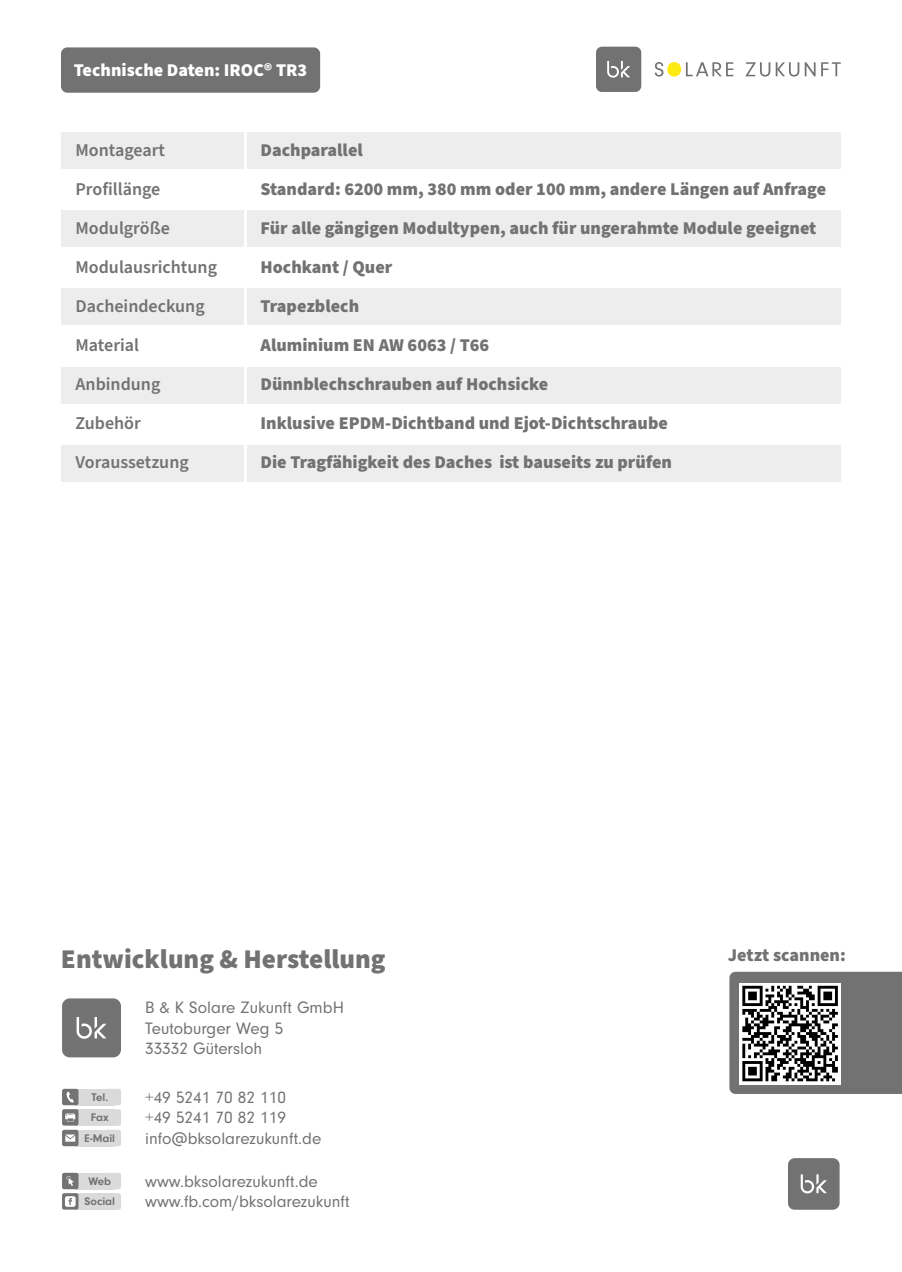
<style>
.page{position:relative;width:902px;height:1272px;background:#fff}
.page>*{position:absolute;margin:0;border:0;box-sizing:border-box;transform-origin:0 0}
.t1{font:900 27px "Source Sans Pro";color:#727272}
.t2{font:900 18px/39px "Source Sans Pro";color:#727272}
.t3{font:600 18px/39px "Source Sans Pro";color:#727272}
.t4{font:900 18px "Source Sans Pro";color:#fff}
.t5{font:17.1px/20.5px "Neuzeit Gro";color:#727272}
.t6{font:700 11.4px "Neuzeit Gro";color:#727272}
</style>
<div class="page">
<svg style="left:654px;top:62px;width:79px;height:15px"></svg>
<svg style="left:745px;top:62px;width:70px;height:15px"></svg>
<svg style="left:821px;top:62px;width:19px;height:14px"></svg>
<div style="left:668px;top:63px;width:12px;height:12px;background:#fcea10;border-radius:50%"></div>
<svg style="left:596px;top:47px;width:45px;height:45px;background:#7c7c7c"></svg>
<svg style="left:788px;top:1158px;width:51px;height:51px;background:#7c7c7c"></svg>
<div style="left:61px;top:132px;width:779px;height:36px;background:#ededed"></div>
<div style="left:61px;top:210px;width:779px;height:37px;background:#ededed"></div>
<div style="left:61px;top:288px;width:779px;height:37px;background:#ededed"></div>
<div style="left:61px;top:367px;width:779px;height:36px;background:#ededed"></div>
<div style="left:61px;top:445px;width:779px;height:36px;background:#ededed"></div>
<hr style="left:244px;top:128px;width:2px;height:388px;background:#fff">
<div style="left:75px;top:1109px;width:40px;height:16px;background:#dadada"></div>
<div style="left:104px;top:1109px;width:17px;height:16px;background:#dadada;border-radius:2px"></div>
<div style="left:75px;top:1088px;width:40px;height:17px;background:#dadada"></div>
<div style="left:62px;top:1088px;width:16px;height:17px;background:#737373;border-radius:2px"></div>
<div style="left:62px;top:1109px;width:16px;height:16px;background:#737373;border-radius:2px"></div>
<svg style="left:66px;top:1091px;width:8px;height:12px"></svg>
<svg style="left:65px;top:1113px;width:10px;height:8px"></svg>
<div style="left:104px;top:1088px;width:17px;height:17px;background:#dadada;border-radius:2px"></div>
<div style="left:75px;top:1129px;width:40px;height:17px;background:#dadada"></div>
<div style="left:104px;top:1129px;width:17px;height:17px;background:#dadada;border-radius:2px"></div>
<div style="left:62px;top:1129px;width:16px;height:17px;background:#737373;border-radius:2px"></div>
<svg style="left:65px;top:1134px;width:10px;height:7px"></svg>
<svg style="left:62px;top:998px;width:59px;height:59px;background:#7e7e7e"></svg>
<div style="left:75px;top:1193px;width:40px;height:16px;background:#dadada"></div>
<div style="left:104px;top:1193px;width:17px;height:16px;background:#dadada;border-radius:2px"></div>
<div style="left:75px;top:1172px;width:40px;height:17px;background:#dadada"></div>
<div style="left:62px;top:1172px;width:16px;height:17px;background:#737373;border-radius:2px"></div>
<div style="left:62px;top:1193px;width:16px;height:16px;background:#737373;border-radius:2px"></div>
<div style="left:104px;top:1172px;width:17px;height:17px;background:#dadada;border-radius:2px"></div>
<svg style="left:65px;top:1196px;width:11px;height:10px"></svg>
<svg style="left:67px;top:1176px;width:7px;height:9px"></svg>
<div style="left:61px;top:47px;width:259px;height:46px;background:#727272;border-radius:6px"></div>
<svg style="left:729px;top:971px;width:172px;height:122px"></svg>
<p class="t4" style="left:74px;top:57px;width:235px">Technische Daten: IROC® TR3</p>
<p class="t3" style="left:75px;top:131px;width:143px">Montageart<br>Profillänge<br>Modulgröße<br>Modulausrichtung<br>Dacheindeckung<br>Material<br>Anbindung<br>Zubehör<br>Voraussetzung</p>
<p class="t2" style="left:260px;top:131px;width:567px">Dachparallel<br>Standard: 6200 mm, 380 mm oder 100 mm, andere Längen auf Anfrage Für alle gängigen Modultypen, auch für ungerahmte Module geeignet Hochkant / Quer<br>Trapezblech<br>Aluminium EN AW 6063 / T66<br>Dünnblechschrauben auf Hochsicke<br>Inklusive EPDM-Dichtband und Ejot-Dichtschraube<br>Die Tragfähigkeit des Daches ist bauseits zu prüfen</p>
<h1 class="t1" style="left:61px;top:939px;width:326px">Entwicklung &amp; Herstellung</h1>
<p class="t2" style="left:727px;top:935px;width:119px">Jetzt scannen:</p>
<p class="t5" style="left:145px;top:997px;width:200px">B &amp; K Solare Zukunft GmbH<br>Teutoburger Weg 5<br>33332 Gütersloh</p>
<p class="t6" style="left:91px;top:1090px;width:18px">Tel.</p>
<p class="t6" style="left:84px;top:1131px;width:32px">E-Mail</p>
<p class="t6" style="left:91px;top:1110px;width:19px">Fax</p>
<p class="t6" style="left:88px;top:1174px;width:24px">Web</p>
<p class="t6" style="left:84px;top:1194px;width:32px">Social</p>
<p class="t5" style="left:145px;top:1086px;width:178px">+49 5241 70 82 110<br>+49 5241 70 82 119 info@bksolarezukunft.de</p>
<p class="t5" style="left:145px;top:1170px;width:206px">www.bksolarezukunft.de www.fb.com/bksolarezukunft</p>
</div>
